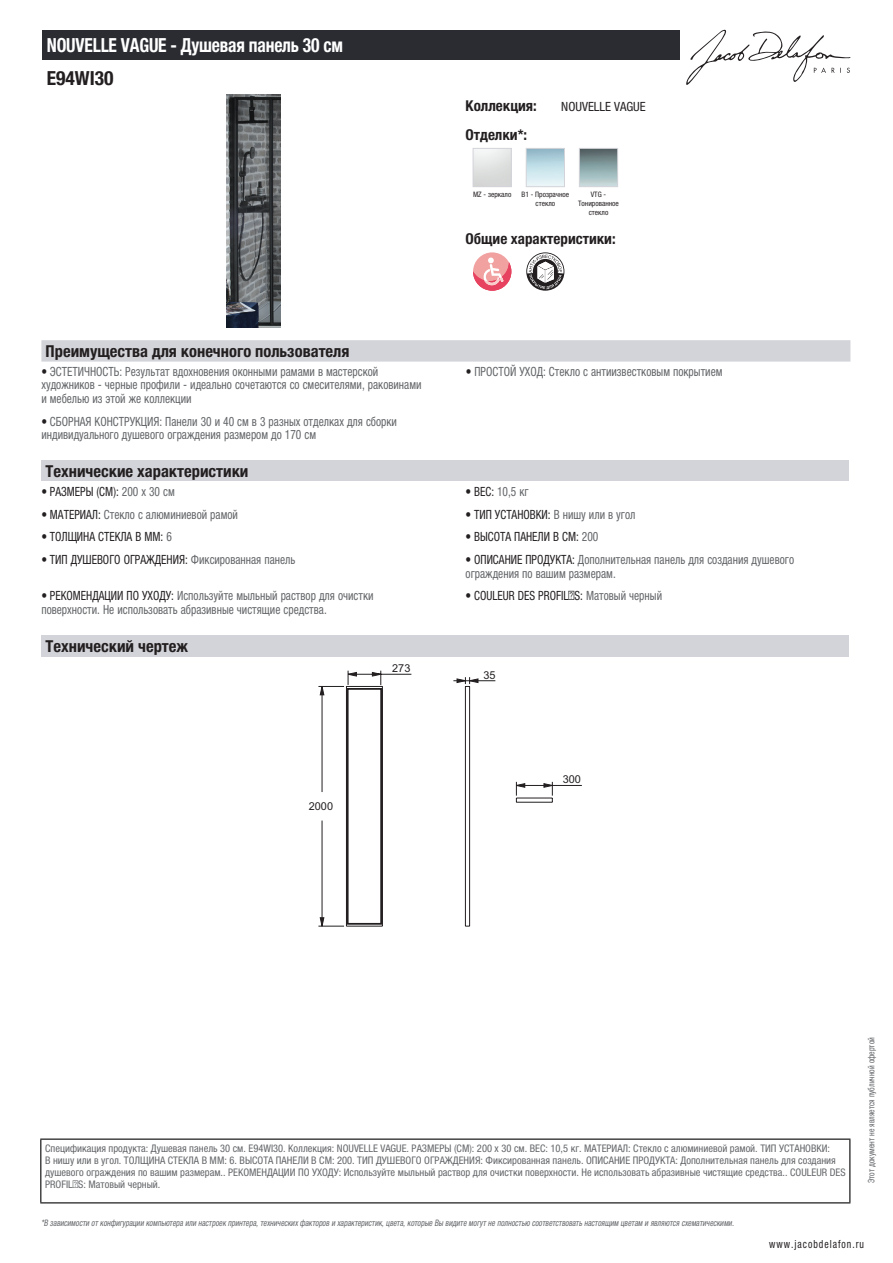
<style>
.page{position:relative;width:893px;height:1263px;background:#fff}
.page>*{position:absolute;margin:0;border:0;box-sizing:border-box;transform-origin:0 0}
.t1{font:700 condensed 19.5px "Helvetica Neue LTCYR";letter-spacing:-.01em;color:#fff;scale:.9 1}
.t2{font:700 condensed 19.5px "Helvetica Neue LTCYR";color:#231f20}
.t3{font:700 condensed 16.5px "Helvetica Neue LTCYR";color:#231f20}
.t4{font:700 condensed 15px "Helvetica Neue LTCYR";color:#231f20}
.t5{font:condensed 12.75px/13.5px "Helvetica Neue LTCYR";color:#626568;scale:.9 1}
.t6{font:condensed 12.75px "Helvetica Neue LTCYR";color:#231f20;scale:.9 1}
.t7{font:condensed 12.75px "Helvetica Neue LTCYR";color:#231f20}
.t8{font:condensed 11.25px "Helvetica Neue LTCYR";letter-spacing:.1em;color:#231f20;scale:.87 1}
.t9{font:10.95px "Arial";color:#231f20}
.t10{font:condensed 10.5px/12px "Helvetica Neue LTCYR";color:#626568}
.t11{font:italic condensed 9px "Helvetica Neue LTCYR";color:#626568;scale:.87 1}
.t12{font:condensed 9px "Helvetica Neue LTCYR";color:#626568;scale:.87 1}
.t13{font:condensed 7.5px/9px "Helvetica Neue LTCYR";color:#231f20;text-align:center}
.s1{color:#231f20}
.s2{color:#626568}
</style>
<div class="page">
<svg style="left:686px;top:30px;width:164px;height:55px"></svg>
<img style="left:227px;top:95px;width:53px;height:232px">
<div style="left:473px;top:148px;width:39px;height:39px;border:1px solid #d3d4da"></div>
<div style="left:526px;top:148px;width:39px;height:39px;border:1px solid #d3d4da"></div>
<img style="left:581px;top:150px;width:35px;height:35px">
<div style="left:579px;top:148px;width:39px;height:39px;border:1px solid #d3d4da"></div>
<div style="left:473px;top:252px;width:38px;height:39px;background:#f2a1a1;border-radius:50%"></div>
<svg style="left:473px;top:258px;width:38px;height:33px"></svg>
<svg style="left:526px;top:252px;width:38px;height:39px"></svg>
<div style="left:41px;top:340px;width:809px;height:22px;background:#d3d4da"></div>
<div style="left:41px;top:460px;width:808px;height:22px;background:#d3d4da"></div>
<div style="left:41px;top:635px;width:808px;height:21px;background:#d3d4da"></div>
<hr style="left:346px;top:926px;width:36px;height:1px;background:#231f20">
<svg style="left:318px;top:670px;width:264px;height:256px"></svg>
<div style="left:43px;top:30px;width:637px;height:30px;background:#2a2c32"></div>
<hr style="left:40px;top:1138px;width:810px;height:2px;background:#040503">
<hr style="left:40px;top:1140px;width:1px;height:62px;background:#040503">
<hr style="left:849px;top:1140px;width:1px;height:62px;background:#040503">
<hr style="left:40px;top:1202px;width:810px;height:1px;background:#040503">
<h1 class="t1" style="left:47px;top:34px;width:331px">NOUVELLE VAGUE - Душевая панель 30 см</h1>
<h1 class="t2" style="left:47px;top:67px;width:68px">E94WI30</h1>
<p class="t4" style="left:466px;top:97px;width:73px">Коллекция:</p>
<p class="t7" style="left:561px;top:99px;width:86px">NOUVELLE VAGUE</p>
<p class="t4" style="left:466px;top:126px;width:63px">Отделки*:</p>
<p class="t13" style="left:473px;top:190px;width:40px">MZ - зеркало</p>
<p class="t13" style="left:521px;top:190px;width:49px">B1 - Прозрачное стекло</p>
<p class="t13" style="left:578px;top:190px;width:42px">VTG -<br>Тонированное стекло</p>
<p class="t4" style="left:466px;top:230px;width:152px">Общие характеристики:</p>
<p class="t3" style="left:46px;top:342px;width:305px">Преимущества для конечного пользователя</p>
<p class="t5" style="left:41px;top:365px;width:424px"><span class="s1">•</span> ЭСТЕТИЧНОСТЬ: Результат вдохновения оконными рамами в мастерской художников - черные профили - идеально сочетаются со смесителями, раковинами и мебелью из этой же коллекции</p>
<p class="t5" style="left:466px;top:365px;width:287px"><span class="s1">•</span> ПРОСТОЙ УХОД: Стекло с антиизвестковым покрытием</p>
<p class="t5" style="left:41px;top:414px;width:397px"><span class="s1">•</span> СБОРНАЯ КОНСТРУКЦИЯ: Панели 30 и 40 см в 3 разных отделках для сборки индивидуального душевого ограждения размером до 170 см</p>
<p class="t3" style="left:46px;top:462px;width:204px">Технические характеристики</p>
<p class="t6" style="left:41px;top:484px;width:150px">• РАЗМЕРЫ (СМ): <span class="s2">200 x 30 см</span></p>
<p class="t5" style="left:466px;top:485px;width:72px"><span class="s1">• ВЕС:</span> 10,5 кг</p>
<p class="t5" style="left:41px;top:507px;width:220px"><span class="s1">• МАТЕРИАЛ:</span> Стекло с алюминиевой рамой</p>
<p class="t6" style="left:466px;top:507px;width:190px">• ТИП УСТАНОВКИ: <span class="s2">В нишу или в угол</span></p>
<p class="t6" style="left:41px;top:530px;width:146px">• ТОЛЩИНА СТЕКЛА В ММ: <span class="s2">6</span></p>
<p class="t6" style="left:466px;top:530px;width:149px">• ВЫСОТА ПАНЕЛИ В СМ: <span class="s2">200</span></p>
<p class="t6" style="left:41px;top:552px;width:284px">• ТИП ДУШЕВОГО ОГРАЖДЕНИЯ: <span class="s2">Фиксированная панель</span></p>
<p class="t5" style="left:466px;top:553px;width:366px"><span class="s1">• ОПИСАНИЕ ПРОДУКТА:</span> Дополнительная панель для создания душевого ограждения по вашим размерам.</p>
<p class="t5" style="left:41px;top:589px;width:371px"><span class="s1">• РЕКОМЕНДАЦИИ ПО УХОДУ:</span> Используйте мыльный раствор для очистки поверхности. Не использовать абразивные чистящие средства.</p>
<p class="t6" style="left:466px;top:589px;width:220px">• COULEUR DES PROFILÉS: <span class="s2">Матовый черный</span></p>
<p class="t3" style="left:46px;top:637px;width:144px">Технический чертеж</p>
<p class="t9" style="left:483px;top:667px;width:14px">35</p>
<p class="t9" style="left:392px;top:661px;width:20px">273</p>
<p class="t9" style="left:309px;top:799px;width:26px">2000</p>
<p class="t9" style="left:563px;top:772px;width:20px">300</p>
<p class="t10" style="left:45px;top:1142px;width:802px">Спецификация продукта: Душевая панель 30 см. E94WI30. Коллекция: NOUVELLE VAGUE. РАЗМЕРЫ (СМ): 200 x 30 см. ВЕС: 10,5 кг. МАТЕРИАЛ: Стекло с алюминиевой рамой. ТИП УСТАНОВКИ:<br>В нишу или в угол. ТОЛЩИНА СТЕКЛА В ММ: 6. ВЫСОТА ПАНЕЛИ В СМ: 200. ТИП ДУШЕВОГО ОГРАЖДЕНИЯ: Фиксированная панель. ОПИСАНИЕ ПРОДУКТА: Дополнительная панель для создания душевого ограждения по вашим размерам.. РЕКОМЕНДАЦИИ ПО УХОДУ: Используйте мыльный раствор для очистки поверхности. Не использовать абразивные чистящие средства.. COULEUR DES PROFILÉS: Матовый черный.</p>
<p class="t11" style="left:41px;top:1218px;width:800px">*В зависимости отконфигурации компьютера или настроек принтера,техническихфакторов и характеристик,цвета,которые Вы видите могутне полностью соответствоватьнастоящим цветам и являются схематическими.</p>
<p class="t12" style="left:866px;top:1183px;width:169px;rotate:-90deg">Этот документ не является публичной офертой</p>
<p class="t8" style="left:769px;top:1237px;width:110px">www.jacobdelafon.ru</p>
</div>
